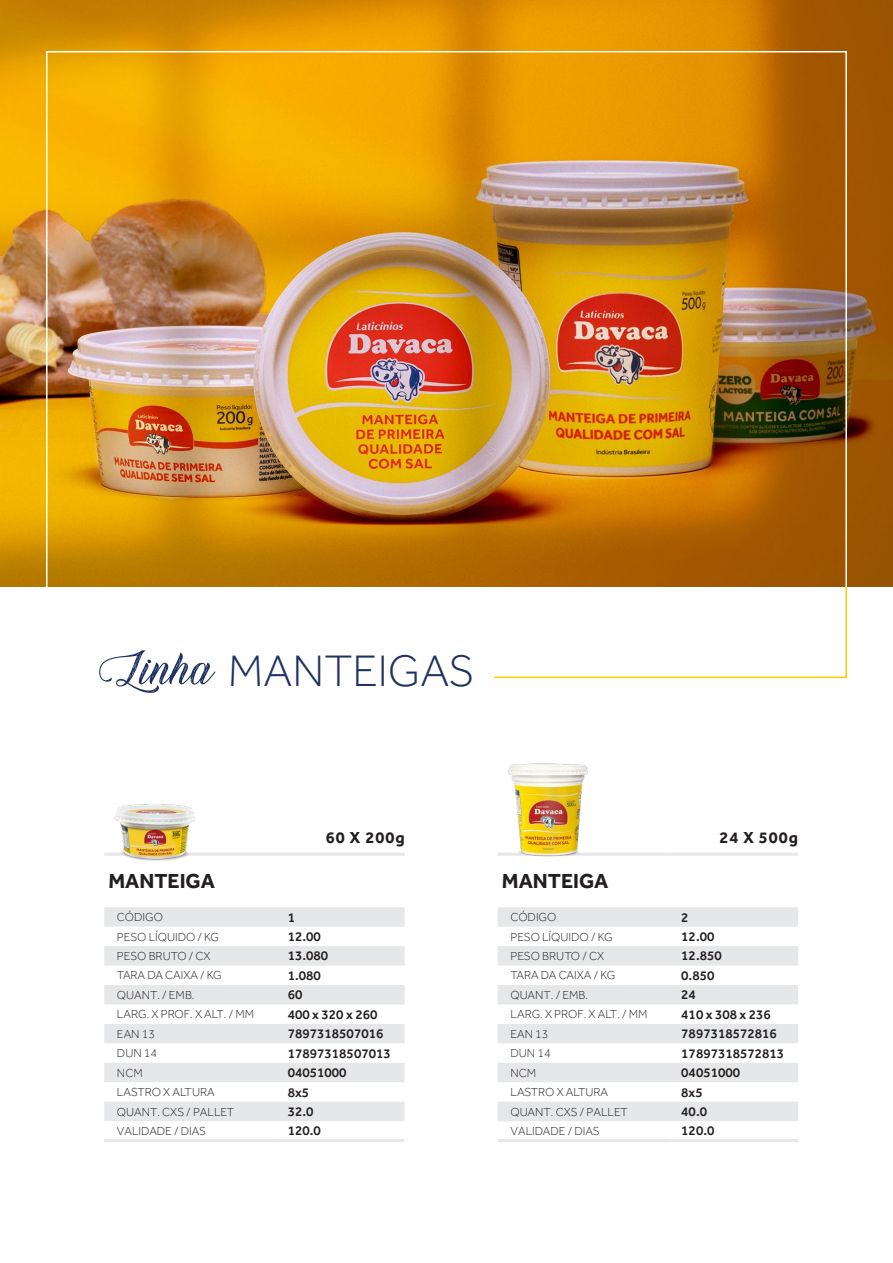
<style>
.page{position:relative;width:893px;height:1263px;background:#fff}
.page>*{position:absolute;margin:0;border:0;box-sizing:border-box;transform-origin:0 0}
.t1{font:300 45.6px "Effra";color:#203263}
.t2{font:700 21px "Effra";color:#231f20}
.t3{font:700 16.5px "Effra";letter-spacing:.06em;color:#231f20}
.t4{font:500 13.5px "Effra";color:#231f20}
.t5{font:300 12px "Effra";color:#231f20}
.s1{font-family:"Honey Florist Personal Use";font-weight:400;font-size:53.25px}
</style>
<div class="page">
<img style="left:0;top:0;width:893px;height:587px">
<hr style="left:845px;top:587px;width:2px;height:91px;background:#ffcb05">
<hr style="left:494px;top:677px;width:353px;height:1px;background:#ffcb05">
<svg style="left:498px;top:907px;width:300px;height:214px;fill:#e6e7e8"></svg>
<hr style="left:498px;top:853px;width:173px;height:3px;background:#e6e7e8">
<hr style="left:671px;top:853px;width:127px;height:3px;background:#e6e7e8">
<hr style="left:498px;top:1139px;width:173px;height:3px;background:#e6e7e8">
<hr style="left:671px;top:1139px;width:127px;height:3px;background:#e6e7e8">
<img style="left:508px;top:763px;width:80px;height:94px">
<svg style="left:104px;top:907px;width:301px;height:214px;fill:#e6e7e8"></svg>
<hr style="left:104px;top:853px;width:173px;height:3px;background:#e6e7e8">
<hr style="left:277px;top:853px;width:128px;height:3px;background:#e6e7e8">
<hr style="left:104px;top:1139px;width:173px;height:3px;background:#e6e7e8">
<hr style="left:277px;top:1139px;width:128px;height:3px;background:#e6e7e8">
<img style="left:114px;top:804px;width:82px;height:57px">
<h1 class="t1" style="left:98px;top:645px;width:377px"><span class="s1">Linha</span> MANTEIGAS</h1>
<h3 class="t3" style="left:326px;top:827px;width:80px">60 X 200g</h3>
<h2 class="t2" style="left:108px;top:868px;width:108px">MANTEIGA</h2>
<p class="t5" style="left:117px;top:910px;width:48px">CÓDIGO</p>
<p class="t4" style="left:288px;top:909px;width:9px">1</p>
<p class="t5" style="left:117px;top:930px;width:104px">PESO LÍQUIDO / KG</p>
<p class="t4" style="left:288px;top:928px;width:35px">12.00</p>
<p class="t5" style="left:117px;top:949px;width:95px">PESO BRUTO / CX</p>
<p class="t4" style="left:288px;top:948px;width:42px">13.080</p>
<p class="t5" style="left:117px;top:969px;width:106px">TARA DA CAIXA / KG</p>
<p class="t4" style="left:288px;top:967px;width:35px">1.080</p>
<p class="t5" style="left:117px;top:988px;width:79px">QUANT. / EMB.</p>
<p class="t4" style="left:288px;top:987px;width:16px">60</p>
<p class="t5" style="left:117px;top:1007px;width:139px">LARG. X PROF. X ALT. / MM</p>
<p class="t4" style="left:288px;top:1006px;width:91px">400 x 320 x 260</p>
<p class="t5" style="left:117px;top:1027px;width:39px">EAN 13</p>
<p class="t4" style="left:288px;top:1026px;width:97px">7897318507016</p>
<p class="t5" style="left:117px;top:1046px;width:42px">DUN 14</p>
<p class="t4" style="left:288px;top:1045px;width:105px">17897318507013</p>
<p class="t5" style="left:117px;top:1066px;width:27px">NCM</p>
<p class="t4" style="left:288px;top:1064px;width:60px">04051000</p>
<p class="t5" style="left:117px;top:1085px;width:99px">LASTRO X ALTURA</p>
<p class="t4" style="left:288px;top:1084px;width:23px">8x5</p>
<p class="t5" style="left:117px;top:1105px;width:119px">QUANT. CXS / PALLET</p>
<p class="t4" style="left:288px;top:1103px;width:27px">32.0</p>
<p class="t5" style="left:117px;top:1124px;width:90px">VALIDADE / DIAS</p>
<p class="t4" style="left:288px;top:1123px;width:35px">120.0</p>
<h3 class="t3" style="left:719px;top:827px;width:80px">24 X 500g</h3>
<h2 class="t2" style="left:502px;top:868px;width:108px">MANTEIGA</h2>
<p class="t5" style="left:510px;top:910px;width:48px">CÓDIGO</p>
<p class="t4" style="left:681px;top:909px;width:9px">2</p>
<p class="t5" style="left:510px;top:930px;width:104px">PESO LÍQUIDO / KG</p>
<p class="t4" style="left:681px;top:928px;width:35px">12.00</p>
<p class="t5" style="left:510px;top:949px;width:95px">PESO BRUTO / CX</p>
<p class="t4" style="left:681px;top:948px;width:42px">12.850</p>
<p class="t5" style="left:510px;top:969px;width:106px">TARA DA CAIXA / KG</p>
<p class="t4" style="left:681px;top:967px;width:35px">0.850</p>
<p class="t5" style="left:510px;top:988px;width:79px">QUANT. / EMB.</p>
<p class="t4" style="left:681px;top:987px;width:16px">24</p>
<p class="t5" style="left:510px;top:1007px;width:139px">LARG. X PROF. X ALT. / MM</p>
<p class="t4" style="left:681px;top:1006px;width:91px">410 x 308 x 236</p>
<p class="t5" style="left:510px;top:1027px;width:39px">EAN 13</p>
<p class="t4" style="left:681px;top:1026px;width:97px">7897318572816</p>
<p class="t5" style="left:510px;top:1046px;width:42px">DUN 14</p>
<p class="t4" style="left:681px;top:1045px;width:105px">17897318572813</p>
<p class="t5" style="left:510px;top:1066px;width:27px">NCM</p>
<p class="t4" style="left:681px;top:1064px;width:60px">04051000</p>
<p class="t5" style="left:510px;top:1085px;width:99px">LASTRO X ALTURA</p>
<p class="t4" style="left:681px;top:1084px;width:23px">8x5</p>
<p class="t5" style="left:510px;top:1105px;width:119px">QUANT. CXS / PALLET</p>
<p class="t4" style="left:681px;top:1103px;width:27px">40.0</p>
<p class="t5" style="left:510px;top:1124px;width:90px">VALIDADE / DIAS</p>
<p class="t4" style="left:681px;top:1123px;width:35px">120.0</p>
</div>
